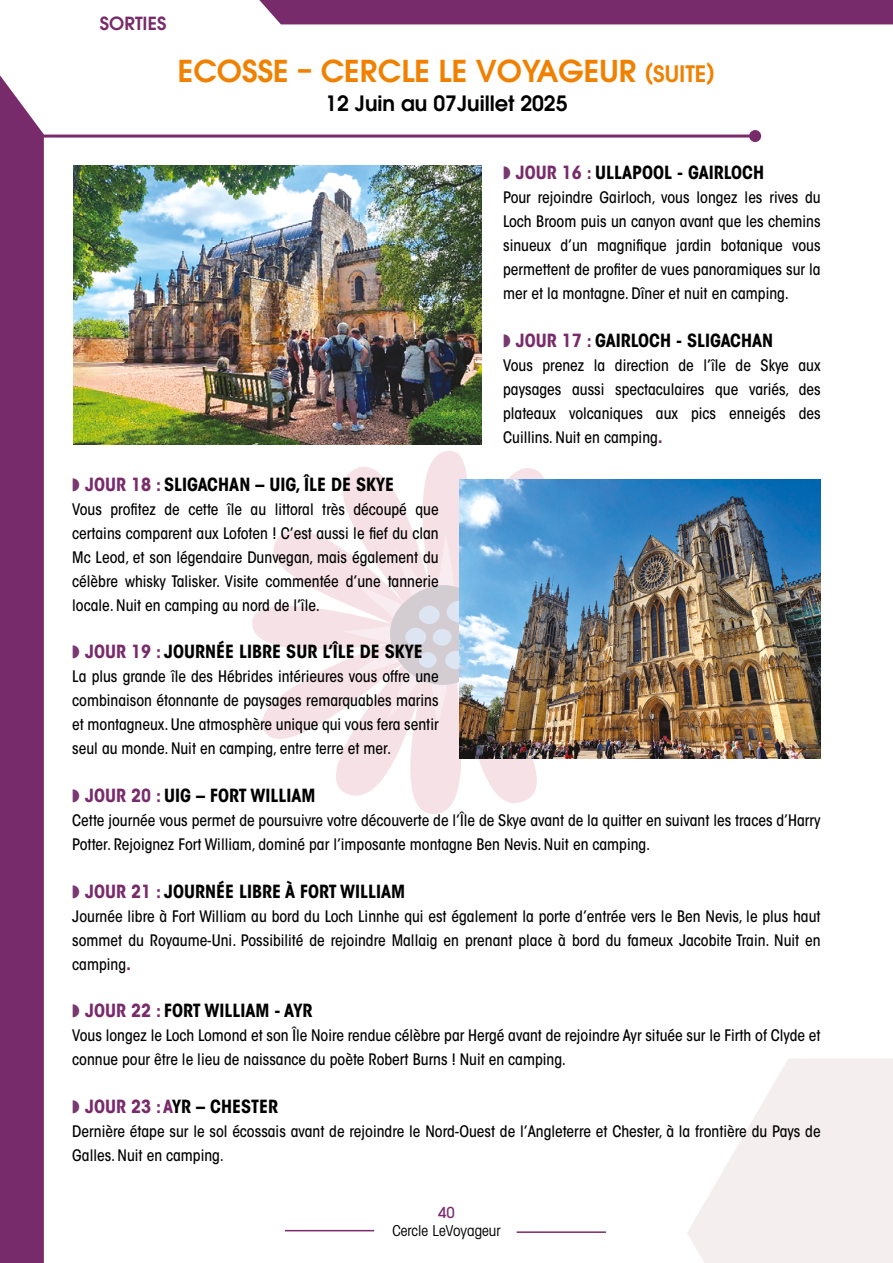
<style>
.page{position:relative;width:893px;height:1263px;background:#fff}
.page>*{position:absolute;margin:0;border:0;box-sizing:border-box;transform-origin:0 0}
.t1{font:600 30px "ITC Avant Garde Std";color:#f08100}
.t2{font:600 21px "ITC Avant Garde Std";color:#000}
.t3{font:700 condensed 18px "ITC Avant Garde Std";color:#000}
.t4{font:600 18px "ITC Avant Garde Std";color:#782b6a}
.t5{font:500 condensed 15.75px/24px "ITC Avant Garde Std";color:#000;text-align:justify}
.t6{font:condensed 15px "Avant Garde";color:#000}
.t7{font:500 15px "Avant Garde";color:#782b6a}
.s1{font-size:22.5px}
.s2{color:#783971}
.s3{color:#782b6a}
.s4{font-weight:700;font-size:18px;color:#782b6a}
</style>
<div class="page">
<svg style="left:253px;top:451px;width:387px;height:363px"></svg>
<svg style="left:342px;top:534px;width:118px;height:193px;background:#eee1e6"></svg>
<hr style="left:285px;top:1230px;width:89px;height:1px;background:#782b6a">
<hr style="left:517px;top:1231px;width:89px;height:2px;background:#782b6a">
<div style="left:0;top:75px;width:44px;height:1188px;background:#782b6a"></div>
<div style="left:259px;top:0;width:634px;height:24px;background:#782b6a"></div>
<hr style="left:0;top:135px;width:755px;height:3px;background:#782b6a">
<div style="left:749px;top:130px;width:12px;height:12px;background:#782b6a;border-radius:50%"></div>
<svg style="left:687px;top:1058px;width:206px;height:205px"></svg>
<img style="left:73px;top:166px;width:409px;height:278px">
<img style="left:460px;top:479px;width:361px;height:279px">
<p class="t4" style="left:100px;top:12px;width:68px">SORTIES</p>
<h1 class="t1" style="left:178px;top:51px;width:539px">ECOSSE – CERCLE LE VOYAGEUR <span class="s1">(SUITE)</span></h1>
<h2 class="t2" style="left:325px;top:90px;width:243px">12 Juin au 07Juillet 2025</h2>
<p class="t3" style="left:503px;top:161px;width:262px"><span class="s2">◗</span> <span class="s3">JOUR 16 :</span> ULLAPOOL - GAIRLOCH</p>
<p class="t5" style="left:503px;top:185px;width:319px">Pour rejoindre Gairloch, vous longez les rives du Loch Broom puis un canyon avant que les chemins sinueux d’un magnifique jardin botanique vous permettent de profiter de vues panoramiques sur la mer et la montagne. Dîner et nuit en camping.</p>
<p class="t3" style="left:503px;top:329px;width:272px"><span class="s2">◗</span> <span class="s3">JOUR 17 :</span> GAIRLOCH - SLIGACHAN</p>
<p class="t5" style="left:503px;top:353px;width:319px">Vous prenez la direction de l’île de Skye aux paysages aussi spectaculaires que variés, des plateaux volcaniques aux pics enneigés des Cuillins. Nuit en camping<span class="s4">.</span></p>
<p class="t3" style="left:72px;top:473px;width:323px"><span class="s2">◗</span> <span class="s3">JOUR 18 :</span> SLIGACHAN – UIG, ÎLE DE SKYE</p>
<p class="t5" style="left:72px;top:497px;width:368px">Vous profitez de cette île au littoral très découpé que certains comparent aux Lofoten ! C’est aussi le fief du clan Mc Leod, et son légendaire Dunvegan, mais également du célèbre whisky Talisker. Visite commentée d’une tannerie locale. Nuit en camping au nord de l’île.</p>
<p class="t3" style="left:72px;top:640px;width:352px"><span class="s2">◗</span> <span class="s3">JOUR 19 :</span> JOURNÉE LIBRE SUR L’ÎLE DE SKYE</p>
<p class="t5" style="left:72px;top:665px;width:368px">La plus grande île des Hébrides intérieures vous offre une combinaison étonnante de paysages remarquables marins et montagneux. Une atmosphère unique qui vous fera sentir seul au monde. Nuit en camping, entre terre et mer.</p>
<p class="t3" style="left:72px;top:784px;width:245px"><span class="s2">◗</span> <span class="s3">JOUR 20 :</span> UIG – FORT WILLIAM</p>
<p class="t5" style="left:72px;top:808px;width:750px">Cette journée vous permet de poursuivre votre découverte de l’Île de Skye avant de la quitter en suivant les traces d’Harry<br>Potter. Rejoignez Fort William, dominé par l’imposante montagne Ben Nevis. Nuit en camping.</p>
<p class="t3" style="left:72px;top:880px;width:334px"><span class="s2">◗</span> <span class="s3">JOUR 21 :</span> JOURNÉE LIBRE À FORT WILLIAM</p>
<p class="t5" style="left:72px;top:904px;width:750px">Journée libre à Fort William au bord du Loch Linnhe qui est également la porte d’entrée vers le Ben Nevis, le plus haut sommet du Royaume-Uni. Possibilité de rejoindre Mallaig en prenant place à bord du fameux Jacobite Train. Nuit en camping<span class="s4">.</span></p>
<p class="t3" style="left:72px;top:999px;width:242px"><span class="s2">◗</span> <span class="s3">JOUR 22 :</span> FORT WILLIAM - AYR</p>
<p class="t5" style="left:72px;top:1024px;width:750px">Vous longez le Loch Lomond et son Île Noire rendue célèbre par Hergé avant de rejoindre Ayr située sur le Firth of Clyde et connue pour être le lieu de naissance du poète Robert Burns ! Nuit en camping.</p>
<p class="t3" style="left:72px;top:1095px;width:207px"><span class="s2">◗</span> <span class="s3">JOUR 23 : A</span>YR – CHESTER</p>
<p class="t5" style="left:72px;top:1119px;width:750px">Dernière étape sur le sol écossais avant de rejoindre le Nord-Ouest de l’Angleterre et Chester, à la frontière du Pays de<br>Galles. Nuit en camping.</p>
<p class="t7" style="left:438px;top:1204px;width:18px">40</p>
<p class="t6" style="left:392px;top:1222px;width:110px">Cercle LeVoyageur</p>
</div>
